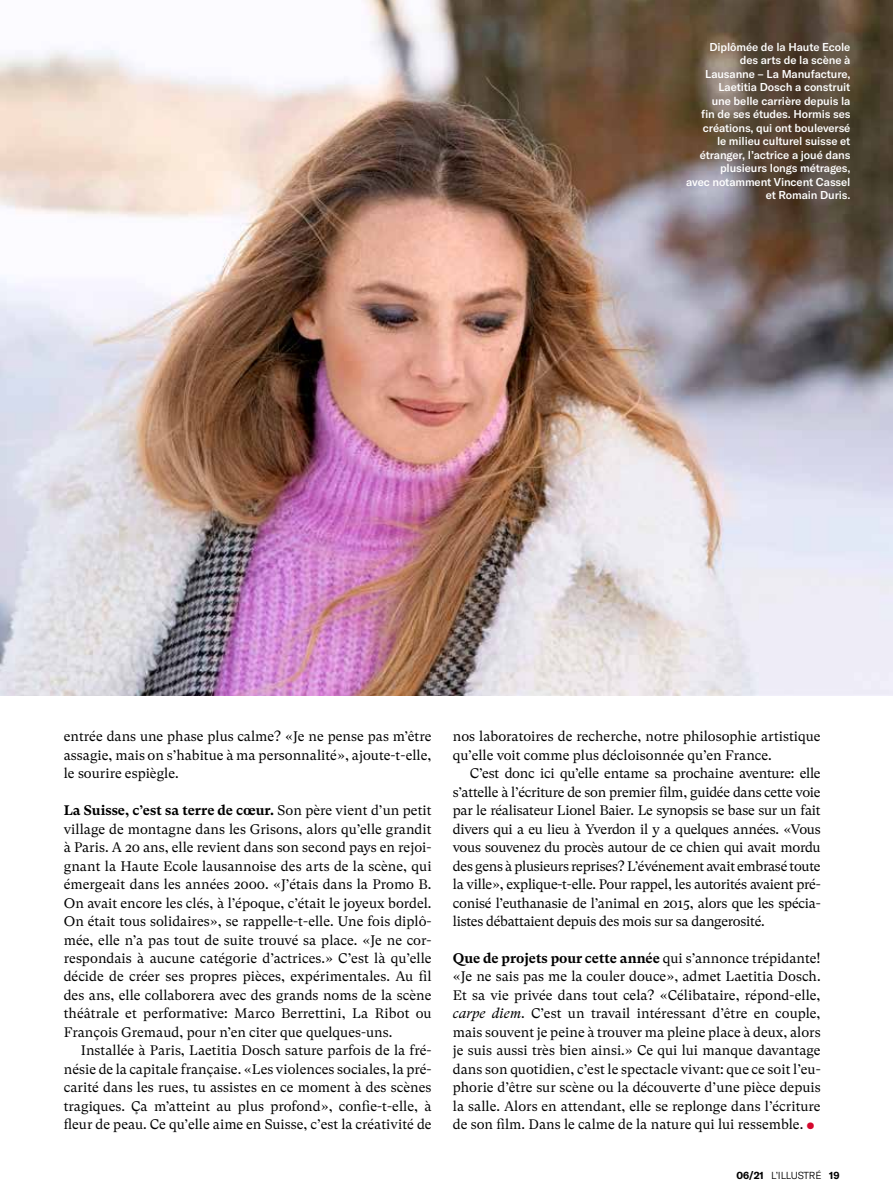
<style>
.page{position:relative;width:893px;height:1200px;background:#fff}
.page>*{position:absolute;margin:0;border:0;box-sizing:border-box;transform-origin:0 0}
.t1{font:13.8px/18.5px "GT Super Text";color:#000;text-align:justify}
.t2{font:500 11.25px/13.5px "GT America";letter-spacing:-.01em;color:#fff;text-align:right}
.t3{font:300 10.05px "GT America";letter-spacing:-.02em;color:#000}
.s1{font-weight:700}
.s2{font-style:italic}
.s3{font-family:"GT America";font-size:9px;color:#d5072d}
</style>
<div class="page">
<img style="left:0;top:0;width:893px;height:695px">
<p class="t2" style="left:686px;top:40px;width:166px">Diplômée de la Haute Ecole<br>des arts de la scène à<br>Lausanne – La Manufacture,<br>Laetitia Dosch a construit<br>une belle carrière depuis la<br>fin de ses études. Hormis ses créations, qui ont bouleversé<br>le milieu culturel suisse et étranger, l’actrice a joué dans plusieurs longs métrages,<br>avec notamment Vincent Cassel et Romain Duris.</p>
<p class="t1" style="left:64px;top:727px;width:369px">entrée dans une phase plus calme? «Je ne pense pas m’être assagie, mais on s’habitue à ma personnalité», ajoute-t-elle, le sourire espiègle.</p>
<p class="t1" style="left:64px;top:801px;width:369px"><span class="s1">La Suisse, c’est sa terre de cœur.</span> Son père vient d’un petit village de montagne dans les Grisons, alors qu’elle grandit à Paris. A 20 ans, elle revient dans son second pays en rejoi&shy;gnant la Haute Ecole lausannoise des arts de la scène, qui émergeait dans les années 2000. «J’étais dans la Promo B.<br>On avait encore les clés, à l’époque, c’était le joyeux bordel.<br>On était tous solidaires», se rappelle-t-elle. Une fois diplô&shy;mée, elle n’a pas tout de suite trouvé sa place. «Je ne cor&shy;respondais à aucune catégorie d’actrices.» C’est là qu’elle décide de créer ses propres pièces, expérimentales. Au fil des ans, elle collaborera avec des grands noms de la scène théâtrale et performative: Marco Berrettini, La Ribot ou François Gremaud, pour n’en citer que quelques-uns.</p>
<p class="t1" style="left:64px;top:1041px;width:369px;text-indent:17px">Installée à Paris, Laetitia Dosch sature parfois de la fré&shy;nésie de la capitale française. «Les violences sociales, la pré&shy;carité dans les rues, tu assistes en ce moment à des scènes tragiques. Ça m’atteint au plus profond», confie-t-elle, à fleur de peau. Ce qu’elle aime en Suisse, c’est la créativité de</p>
<p class="t1" style="left:453px;top:727px;width:369px">nos laboratoires de recherche, notre philosophie artistique qu’elle voit comme plus décloisonnée qu’en France.</p>
<p class="t1" style="left:453px;top:764px;width:369px;text-indent:17px">C’est donc ici qu’elle entame sa prochaine aventure: elle s’attelle à l’écriture de son premier film, guidée dans cette voie par le réalisateur Lionel Baier. Le synopsis se base sur un fait divers qui a eu lieu à Yverdon il y a quelques années. «Vous vous souvenez du procès autour de ce chien qui avait mordu des gens à plusieurs reprises? L’événement avait embrasé toute la ville», explique-t-elle. Pour rappel, les autorités avaient pré&shy;conisé l’euthanasie de l’animal en 2015, alors que les spécia&shy;listes débattaient depuis des mois sur sa dangerosité.</p>
<p class="t1" style="left:453px;top:948px;width:369px"><span class="s1">Que de projets pour cette année</span> qui s’annonce trépidante! «Je ne sais pas me la couler douce», admet Laetitia Dosch.<br>Et sa vie privée dans tout cela? «Célibataire, répond-elle, <span class="s2">carpe diem</span>. C’est un travail intéressant d’être en couple, mais souvent je peine à trouver ma pleine place à deux, alors je suis aussi très bien ainsi.» Ce qui lui manque davantage dans son quotidien, c’est le spectacle vivant: que ce soit l’eu&shy;phorie d’être sur scène ou la découverte d’une pièce depuis la salle. Alors en attendant, elle se replonge dans l’écriture de son film. Dans le calme de la nature qui lui ressemble. <span class="s3">●</span></p>
<p class="t3" style="left:737px;top:1169px;width:105px"><span class="s1">06/21</span> L’ILLUSTRÉ <span class="s1">19</span></p>
</div>
